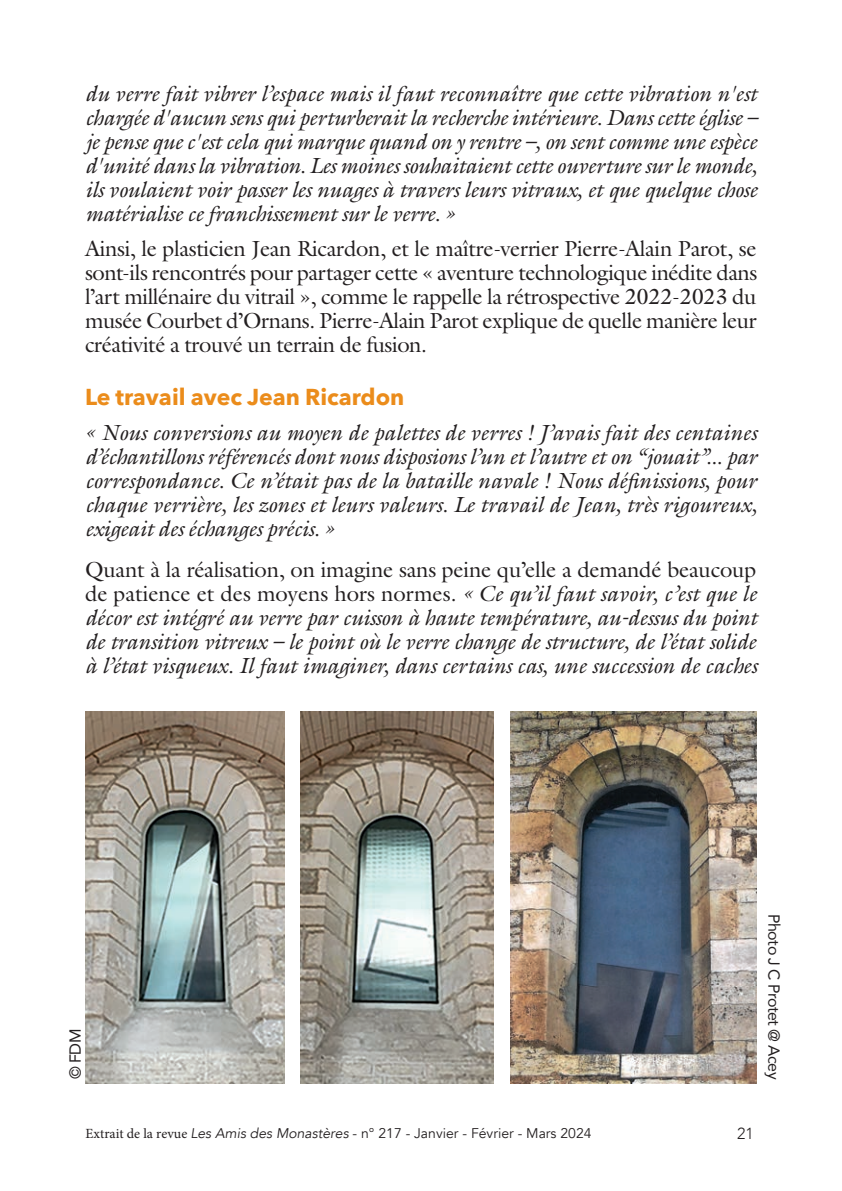
<style>
.page{position:relative;width:842px;height:1191px;background:#fff}
.page>*{position:absolute;margin:0;border:0;box-sizing:border-box;transform-origin:0 0}
.Dossier_-_inter_titre_article_couleur{font:700 23px "Avenir Next";color:#eb8c1b}
.Dossier_-_Texte_courant{font:italic 22px/24px "Galliard Pro";letter-spacing:-.015em;color:#231f20;text-align:justify}
.Dossier_-_Texte_courant-2{font:22px/24px "Galliard Pro";letter-spacing:-.02em;color:#231f20;text-align:justify}
.Légendes_illustrations{font:16px "Avenir";letter-spacing:-.03em;color:#231f20}
.t1{font:300 16px "Avenir";color:#231f20}
.t2{font:14px "Avenir";color:#231f20}
.s1{font-style:normal}
.s2{font-family:"Minion Pro"}
.s3{font-style:italic}
</style>
<div class="page">
<img style="left:300px;top:711px;width:194px;height:372px">
<img style="left:511px;top:711px;width:246px;height:372px">
<img style="left:85px;top:711px;width:199px;height:372px">
<p class="Dossier_-_Texte_courant" style="left:85px;top:81px;width:674px">du verre fait vibrer l’espace mais il faut reconnaître que cette vibration n'est chargée d'aucun sens qui perturberait la recherche intérieure. Dans cette église – je pense que c'est cela qui marque quand on y rentre –, on sent comme une espèce d'unité dans la vibration. Les moines souhaitaient cette ouverture sur le monde, ils voulaient voir passer les nuages à travers leurs vitraux, et que quelque chose matérialise ce franchissement sur le verre. »</p>
<p class="Dossier_-_Texte_courant-2" style="left:85px;top:236px;width:674px">Ainsi, le plasticien Jean Ricardon, et le maître-verrier Pierre-Alain Parot, se sont-ils rencontrés pour partager cette « aventure technologique inédite dans l’art millénaire du vitrail », comme le rappelle la rétrospective 2022-2023 du musée Courbet d’Ornans. Pierre-Alain Parot explique de quelle manière leur créativité a trouvé un terrain de fusion.</p>
<p class="Dossier_-_inter_titre_article_couleur" style="left:85px;top:377px;width:321px">Le travail avec Jean Ricardon</p>
<p class="Dossier_-_Texte_courant" style="left:85px;top:420px;width:674px">« Nous conversions au moyen de palettes de verres ! J’avais fait des centaines d’échantillons référencés dont nous disposions l’un et l’autre et on “jouait”... par correspondance. Ce n’était pas de la bataille navale ! Nous définissions, pour chaque verrière, les zones et leurs valeurs. Le travail de Jean, très rigoureux, exigeait des échanges précis. »</p>
<p class="Dossier_-_Texte_courant" style="left:85px;top:557px;width:674px"><span class="s1">Quant à la réalisation, on imagine sans peine qu’elle a demandé beaucoup de patience et des moyens hors normes.</span> « Ce qu’il faut savoir, c’est que le décor est intégré au verre par cuisson à haute température, au-dessus du point de transition vitreux – le point où le verre change de structure, de l’état solide à l’état visqueux. Il faut imaginer, dans certains cas, une succession de caches</p>
<p class="Légendes_illustrations" style="left:62px;top:1079px;width:52px;rotate:-90deg">© FDM</p>
<p class="t2" style="left:86px;top:1125px;width:508px"><span class="s2">Extrait de la revue</span> <span class="s3">Les Amis des Monastères</span> - n° 217 - Janvier - Février - Mars 2024</p>
<p class="Légendes_illustrations" style="left:787px;top:914px;width:167px;rotate:90deg">Photo J C Protet @ Acey</p>
<p class="t1" style="left:737px;top:1124px;width:18px">21</p>
</div>
